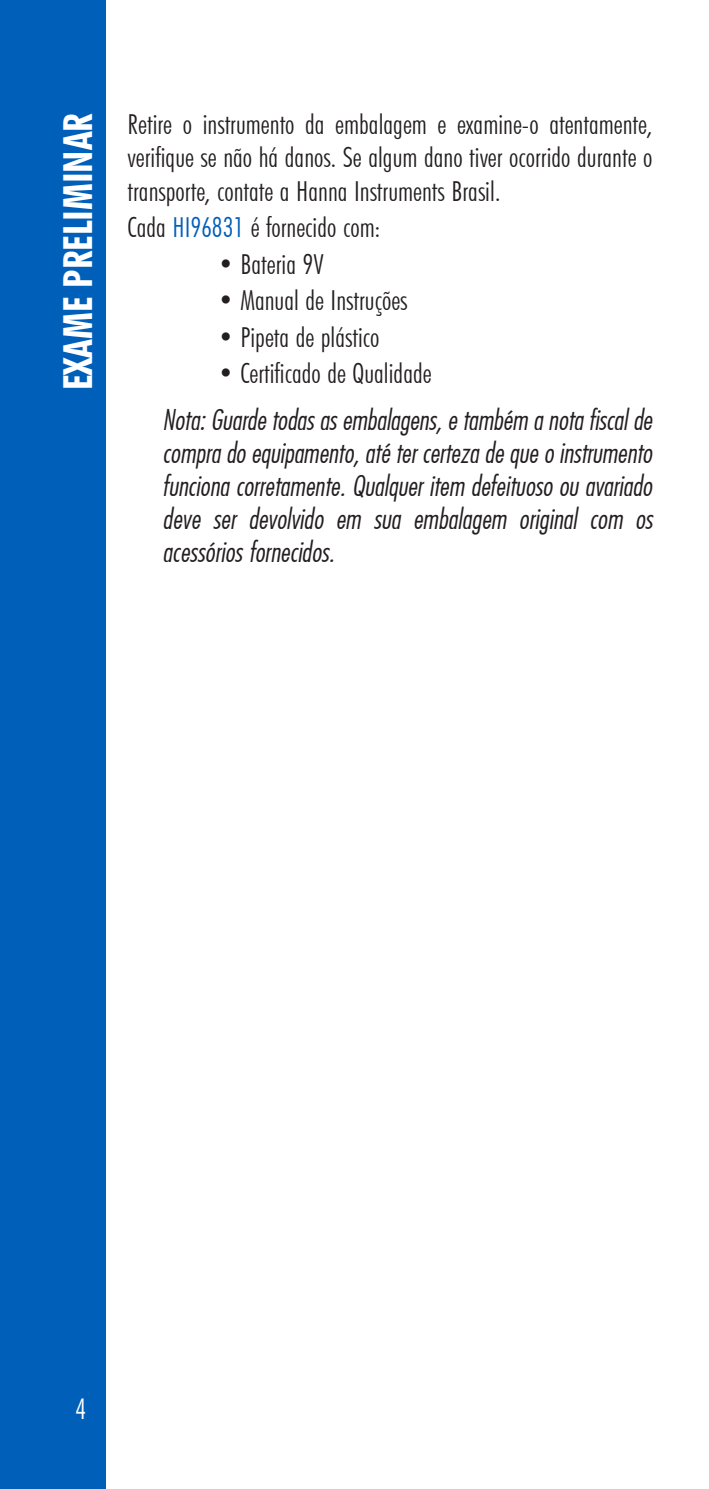
<style>
.page{position:relative;width:709px;height:1489px;background:#fff}
.page>*{position:absolute;margin:0;border:0;box-sizing:border-box;transform-origin:0 0}
.t1{font:700 condensed 40px "Futura BT";color:#fff}
.t2{font:300 condensed 28.5px "Futura BT";color:#fff}
.t3{font:300 condensed 27.5px/33px "Futura BT";color:#231f20;text-align:justify}
.t4{font:27.5px/33px "Futura Lt Cn BT Italic";color:#231f20;text-align:justify}
.s1{color:#005fb9}
</style>
<div class="page">
<div style="left:0;top:0;width:106px;height:1488px;background:#005fb9"></div>
<h1 class="t1" style="left:53px;top:390px;width:278px;rotate:-90deg">EXAME PRELIMINAR</h1>
<p class="t3" style="left:128px;top:108px;width:526px">Retire o instrumento da embalagem e examine-o atentamente, verifique se não há danos. Se algum dano tiver ocorrido durante o transporte, contate a Hanna Instruments Brasil.</p>
<p class="t3" style="left:128px;top:210px;width:254px">Cada <span class="s1">HI96831</span> é fornecido com:</p>
<p class="t3" style="left:218px;top:247px;width:107px">• Bateria 9V</p>
<p class="t3" style="left:218px;top:283px;width:191px">• Manual de Instruções</p>
<p class="t3" style="left:218px;top:320px;width:163px">• Pipeta de plástico</p>
<p class="t3" style="left:218px;top:356px;width:215px">• Certificado de Qualidade</p>
<p class="t4" style="left:163px;top:403px;width:491px">Nota: Guarde todas as embalagens, e também a nota fiscal de compra do equipamento, até ter certeza de que o instrumento funciona corretamente. Qualquer item defeituoso ou avariado deve ser devolvido em sua embalagem original com os acessórios fornecidos.</p>
<p class="t2" style="left:75px;top:1391px;width:13px">4</p>
</div>
